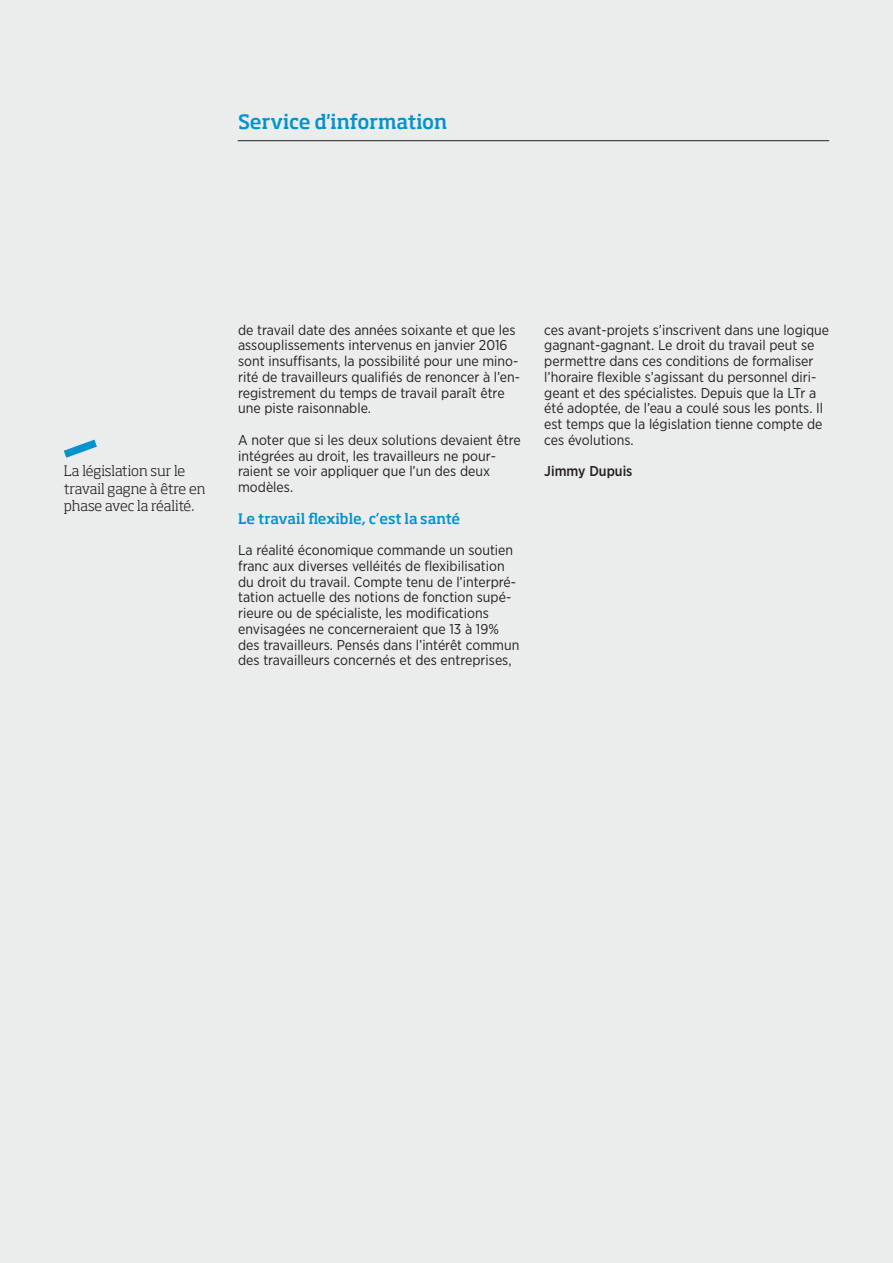
<style>
.page{position:relative;width:893px;height:1263px;background:#ebecec}
.page>*{position:absolute;margin:0;border:0;box-sizing:border-box;transform-origin:0 0}
.t1{font:500 19.5px "Soho Std";letter-spacing:-.01em;color:#0093d0}
.t2{font:14.25px/15.8px "Gotham Narrow";color:#231f20}
.t3{font:300 14.25px/17.2px "Soho Std";letter-spacing:-.01em;color:#231f20}
.t4{font:500 14.25px "Soho Std";letter-spacing:-.01em;color:#0093d0}
.t5{font:500 14.25px "Gotham Narrow";color:#231f20}
</style>
<div class="page">
<hr style="left:238px;top:140px;width:591px;height:1px;background:#231f20">
<svg style="left:64px;top:440px;width:33px;height:18px"></svg>
<h1 class="t1" style="left:238px;top:110px;width:211px">Service d'information</h1>
<p class="t2" style="left:238px;top:321px;width:283px">de travail date des années soixante et que les assouplissements intervenus en janvier 2016 sont insuffisants, la possibilité pour une mino&shy;rité de travailleurs qualifiés de renoncer à l’en&shy;registrement du temps de travail paraît être une piste raisonnable.</p>
<p class="t2" style="left:238px;top:432px;width:284px">A noter que si les deux solutions devaient être intégrées au droit, les travailleurs ne pour&shy;raient se voir appliquer que l’un des deux modèles.</p>
<p class="t4" style="left:238px;top:509px;width:224px">Le travail flexible, c’est la santé</p>
<p class="t2" style="left:238px;top:542px;width:283px">La réalité économique commande un soutien franc aux diverses velléités de flexibilisation du droit du travail. Compte tenu de l’interpré&shy;tation actuelle des notions de fonction supé&shy;rieure ou de spécialiste, les modifications envisagées ne concerneraient que 13 à 19% des travailleurs. Pensés dans l’intérêt commun des travailleurs concernés et des entreprises,</p>
<p class="t2" style="left:544px;top:321px;width:286px">ces avant-projets s’inscrivent dans une logique gagnant-gagnant. Le droit du travail peut se permettre dans ces conditions de formaliser l’horaire flexible s’agissant du personnel diri&shy;geant et des spécialistes. Depuis que la LTr a été adoptée, de l’eau a coulé sous les ponts. Il est temps que la législation tienne compte de ces évolutions.</p>
<p class="t3" style="left:64px;top:462px;width:123px">La législation sur le</p>
<p class="t5" style="left:544px;top:462px;width:90px">Jimmy Dupuis</p>
<p class="t3" style="left:64px;top:480px;width:143px">travail gagne à être en phase avec la réalité.</p>
</div>
